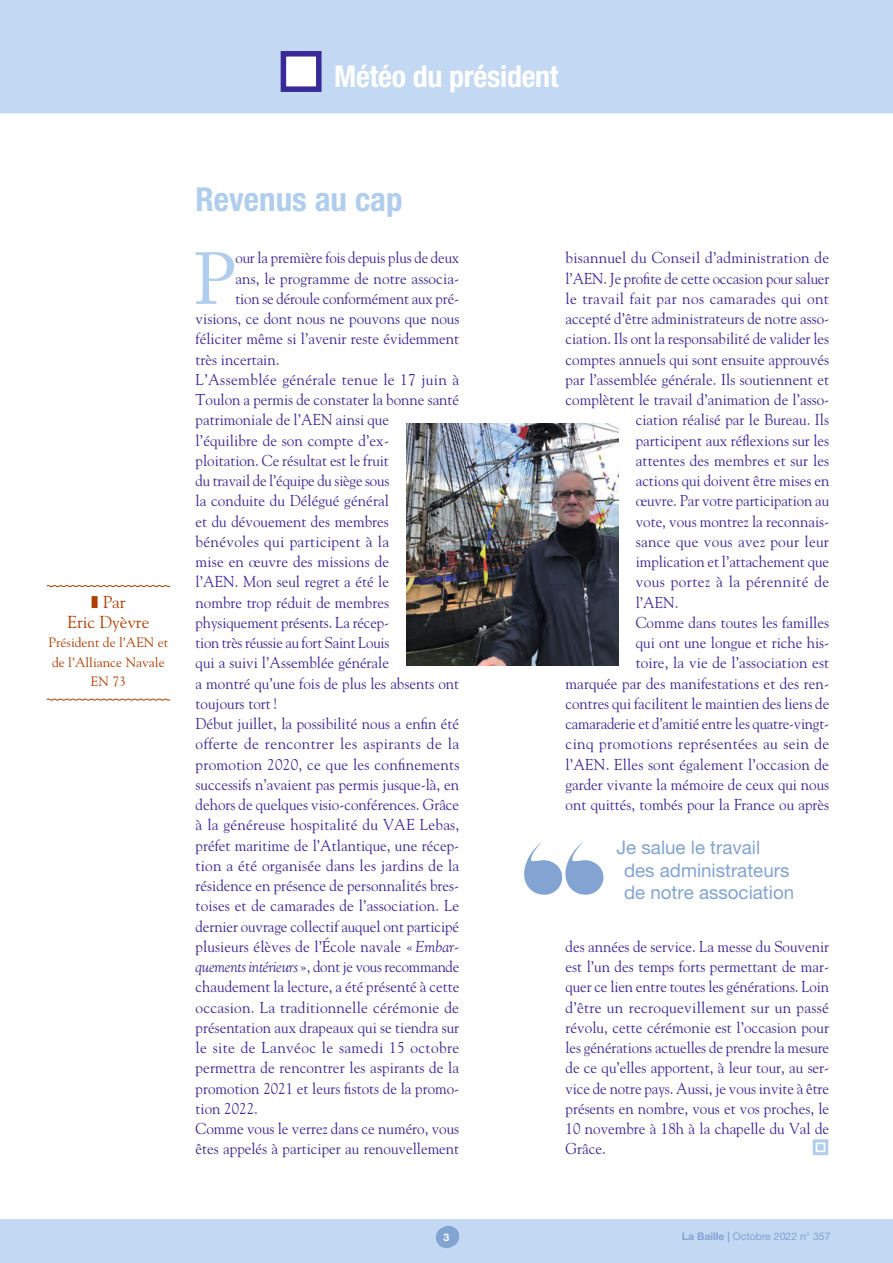
<style>
.page{position:relative;width:893px;height:1263px;background:#fff}
.page>*{position:absolute;margin:0;border:0;box-sizing:border-box;transform-origin:0 0}
.t1{font:72.75px "Adobe Caslon";color:#b1cded;scale:.95 1}
.t2{font:700 condensed 33px "Helvetica Neue LT Std";color:#b1cded}
.t3{font:700 condensed 30px "Helvetica Neue LT Std";letter-spacing:-.01em;color:#fff}
.t4{font:18.75px/22.5px "Helvetica Neue LT Std";color:#83a3d3}
.t5{font:17.25px/19.5px "Goudy";color:#af3f00;text-align:center}
.t6{font:15.75px/20.2px "Goudy";color:#3a2a97;text-align:justify;scale:.95 1}
.t7{font:15.75px "Goudy";color:#3a2a97;scale:.96 1}
.t8{font:15.75px "Goudy";color:#3a2a97;scale:.94 1}
.t9{font:15.75px "Goudy";color:#3a2a97}
.t10{font:15.75px "Goudy";letter-spacing:.02em;color:#3a2a97}
.t11{font:15.75px "Goudy";color:#3a2a97;scale:.93 1}
.t12{font:15.75px "Goudy";letter-spacing:.025em;color:#3a2a97}
.t13{font:15.75px "Goudy";letter-spacing:.03em;color:#3a2a97}
.t14{font:13.5px/19.5px "Goudy";color:#af3f00;text-align:center}
.t15{font:10.5px "Helvetica Neue LT Std";color:#83a3d3}
.t16{font:700 10.5px "Helvetica Neue LT Std";color:#83a3d3}
.t17{font:700 10.5px "Helvetica Neue LT Std";color:#fff}
.s1{font-style:italic}
.s2{font-weight:700}
</style>
<div class="page">
<div style="left:0;top:1219px;width:893px;height:44px;background:#c3d8f2"></div>
<div style="left:0;top:0;width:893px;height:113px;background:#c3d8f2"></div>
<svg style="left:278px;top:48px;width:46px;height:47px"></svg>
<img style="left:406px;top:423px;width:213px;height:242px">
<div style="left:438px;top:1226px;width:21px;height:21px;background:#83a3d3;border-radius:50%"></div>
<div style="left:436px;top:1227px;width:21px;height:21px;background:#83a3d3;border-radius:50%"></div>
<svg style="left:46px;top:585px;width:125px;height:2px"></svg>
<svg style="left:46px;top:698px;width:125px;height:3px"></svg>
<svg style="left:812px;top:1139px;width:17px;height:17px"></svg>
<svg style="left:524px;top:842px;width:80px;height:53px"></svg>
<h3 class="t3" style="left:334px;top:58px;width:226px">Météo du président</h3>
<p class="t5" style="left:67px;top:592px;width:83px">❚ Par<br>Eric Dyèvre</p>
<p class="t14" style="left:49px;top:632px;width:121px">Président de l’AEN et de l’Alliance Navale eN 73</p>
<h2 class="t2" style="left:196px;top:179px;width:209px">Revenus au cap</h2>
<h1 class="t1" style="left:193px;top:236px;width:46px">P</h1>
<p class="t8" style="left:235px;top:248px;width:240px">our la première fois depuis plus de deux</p>
<p class="t7" style="left:235px;top:268px;width:235px">ans, le programme de notre associa-</p>
<p class="t8" style="left:235px;top:289px;width:240px">tion se déroule conformément aux pré-</p>
<p class="t6" style="left:196px;top:308px;width:279px">visions, ce dont nous ne pouvons que nous</p>
<p class="t6" style="left:196px;top:328px;width:279px">féliciter même si l’avenir reste évidemment</p>
<p class="t6" style="left:196px;top:348px;width:90px">très incertain.</p>
<p class="t10" style="left:196px;top:370px;width:265px">L’Assemblée générale tenue le 17 juin à</p>
<p class="t6" style="left:196px;top:389px;width:279px">Toulon a permis de constater la bonne santé</p>
<p class="t6" style="left:196px;top:409px;width:205px">patrimoniale de l’AEN ainsi que</p>
<p class="t7" style="left:196px;top:430px;width:203px">l’équilibre de son compte d’ex-</p>
<p class="t6" style="left:196px;top:450px;width:205px">ploitation. Ce résultat est le fruit</p>
<p class="t8" style="left:196px;top:471px;width:208px">du travail de l’équipe du siège sous</p>
<p class="t7" style="left:196px;top:491px;width:203px">la conduite du Délégué général</p>
<p class="t6" style="left:196px;top:510px;width:205px">et du dévouement des membres</p>
<p class="t10" style="left:196px;top:532px;width:195px">bénévoles qui participent à la</p>
<p class="t7" style="left:196px;top:552px;width:203px">mise en œuvre des missions de</p>
<p class="t6" style="left:196px;top:571px;width:205px">l’AEN. Mon seul regret a été le</p>
<p class="t6" style="left:196px;top:591px;width:205px">nombre trop réduit de membres</p>
<p class="t8" style="left:196px;top:613px;width:207px">physiquement présents. La récep-</p>
<p class="t11" style="left:196px;top:633px;width:210px">tion très réussie au fort Saint Louis</p>
<p class="t6" style="left:196px;top:652px;width:205px">qui a suivi l’Assemblée générale</p>
<p class="t6" style="left:196px;top:672px;width:279px">a montré qu’une fois de plus les absents ont</p>
<p class="t6" style="left:196px;top:693px;width:88px">toujours tort!</p>
<p class="t6" style="left:196px;top:713px;width:279px">Début juillet, la possibilité nous a enfin été</p>
<p class="t13" style="left:196px;top:734px;width:265px">offerte de rencontrer les aspirants de la</p>
<p class="t9" style="left:196px;top:754px;width:265px">promotion 2020, ce que les confinements</p>
<p class="t6" style="left:196px;top:774px;width:279px">successifs n’avaient pas permis jusque-là, en</p>
<p class="t6" style="left:196px;top:794px;width:279px">dehors de quelques visio-conférences. Grâce</p>
<p class="t9" style="left:196px;top:815px;width:265px">à la généreuse hospitalité du VAE Lebas,</p>
<p class="t6" style="left:196px;top:834px;width:279px">préfet maritime de l’Atlantique, une récep-</p>
<p class="t9" style="left:196px;top:856px;width:265px">tion a été organisée dans les jardins de la</p>
<p class="t6" style="left:196px;top:875px;width:279px">résidence en présence de personnalités bres-</p>
<p class="t7" style="left:196px;top:896px;width:276px">toises et de camarades de l’association. Le</p>
<p class="t8" style="left:196px;top:916px;width:282px">dernier ouvrage collectif auquel ont participé</p>
<p class="t7" style="left:196px;top:937px;width:276px">plusieurs élèves de l’école navale «<span class="s1">Embar-</span></p>
<p class="t11" style="left:196px;top:957px;width:285px"><span class="s1">quements intérieurs</span>», dont je vous recommande</p>
<p class="t6" style="left:196px;top:976px;width:279px">chaudement la lecture, a été présenté à cette</p>
<p class="t9" style="left:196px;top:997px;width:265px">occasion. La traditionnelle cérémonie de</p>
<p class="t6" style="left:196px;top:1017px;width:279px">présentation aux drapeaux qui se tiendra sur</p>
<p class="t12" style="left:196px;top:1038px;width:265px">le site de Lanvéoc le samedi 15 octobre</p>
<p class="t7" style="left:196px;top:1058px;width:276px">permettra de rencontrer les aspirants de la</p>
<p class="t6" style="left:196px;top:1077px;width:279px">promotion 2021 et leurs fistots de la promo-</p>
<p class="t6" style="left:196px;top:1098px;width:67px">tion 2022.</p>
<p class="t6" style="left:196px;top:1118px;width:279px">Comme vous le verrez dans ce numéro, vous</p>
<p class="t6" style="left:196px;top:1138px;width:279px">êtes appelés à participer au renouvellement</p>
<p class="t9" style="left:566px;top:248px;width:265px">bisannuel du Conseil d’administration de</p>
<p class="t8" style="left:566px;top:268px;width:282px">l’AEN. Je profite de cette occasion pour saluer</p>
<p class="t10" style="left:566px;top:289px;width:265px">le travail fait par nos camarades qui ont</p>
<p class="t6" style="left:566px;top:308px;width:279px">accepté d’être administrateurs de notre asso-</p>
<p class="t6" style="left:566px;top:328px;width:279px">ciation. Ils ont la responsabilité de valider les</p>
<p class="t6" style="left:566px;top:348px;width:279px">comptes annuels qui sont ensuite approuvés</p>
<p class="t6" style="left:566px;top:369px;width:279px">par l’assemblée générale. Ils soutiennent et</p>
<p class="t6" style="left:566px;top:389px;width:279px">complètent le travail d’animation de l’asso-</p>
<p class="t6" style="left:636px;top:409px;width:205px">ciation réalisé par le Bureau. Ils</p>
<p class="t6" style="left:636px;top:429px;width:205px">participent aux réflexions sur les</p>
<p class="t7" style="left:636px;top:451px;width:203px">attentes des membres et sur les</p>
<p class="t6" style="left:636px;top:470px;width:205px">actions qui doivent être mises en</p>
<p class="t8" style="left:636px;top:491px;width:207px">œuvre. Par votre participation au</p>
<p class="t6" style="left:636px;top:510px;width:205px">vote, vous montrez la reconnais-</p>
<p class="t10" style="left:636px;top:532px;width:195px">sance que vous avez pour leur</p>
<p class="t6" style="left:636px;top:551px;width:205px">implication et l’attachement que</p>
<p class="t12" style="left:636px;top:572px;width:195px">vous portez à la pérennité de</p>
<p class="t6" style="left:636px;top:591px;width:47px">l’AEN.</p>
<p class="t6" style="left:636px;top:612px;width:205px">Comme dans toutes les familles</p>
<p class="t6" style="left:636px;top:632px;width:205px">qui ont une longue et riche his-</p>
<p class="t7" style="left:636px;top:653px;width:203px">toire, la vie de l’association est</p>
<p class="t6" style="left:566px;top:672px;width:279px">marquée par des manifestations et des ren-</p>
<p class="t6" style="left:566px;top:693px;width:279px">contres qui facilitent le maintien des liens de</p>
<p class="t8" style="left:566px;top:714px;width:282px">camaraderie et d’amitié entre les quatre-vingt-</p>
<p class="t10" style="left:566px;top:734px;width:265px">cinq promotions représentées au sein de</p>
<p class="t7" style="left:566px;top:754px;width:276px">l’AEN. Elles sont également l’occasion de</p>
<p class="t6" style="left:566px;top:774px;width:279px">garder vivante la mémoire de ceux qui nous</p>
<p class="t6" style="left:566px;top:794px;width:279px">ont quittés, tombés pour la France ou après</p>
<p class="t4" style="left:624px;top:836px;width:172px;text-indent:-8px">Je salue le travail des administrateurs de notre association</p>
<p class="t6" style="left:566px;top:936px;width:279px">des années de service. La messe du Souvenir est l’un des temps forts permettant de mar&shy;quer ce lien entre toutes les générations. Loin d’être un recroquevillement sur un passé révolu, cette cérémonie est l’occasion pour les générations actuelles de prendre la mesure de ce qu’elles apportent, à leur tour, au ser&shy;vice de notre pays. Aussi, je vous invite à être présents en nombre, vous et vos proches, le 10 novembre à 18h à la chapelle du Val de Grâce.</p>
<p class="t17" style="left:445px;top:1224px;width:7px">3</p>
<p class="t17" style="left:444px;top:1231px;width:7px">3</p>
<p class="t16" style="left:682px;top:1230px;width:50px">La Baille |</p>
<p class="t15" style="left:676px;top:1230px;width:156px"><span class="s2">La Baille |</span> Octobre 2022 n° 357</p>
</div>
